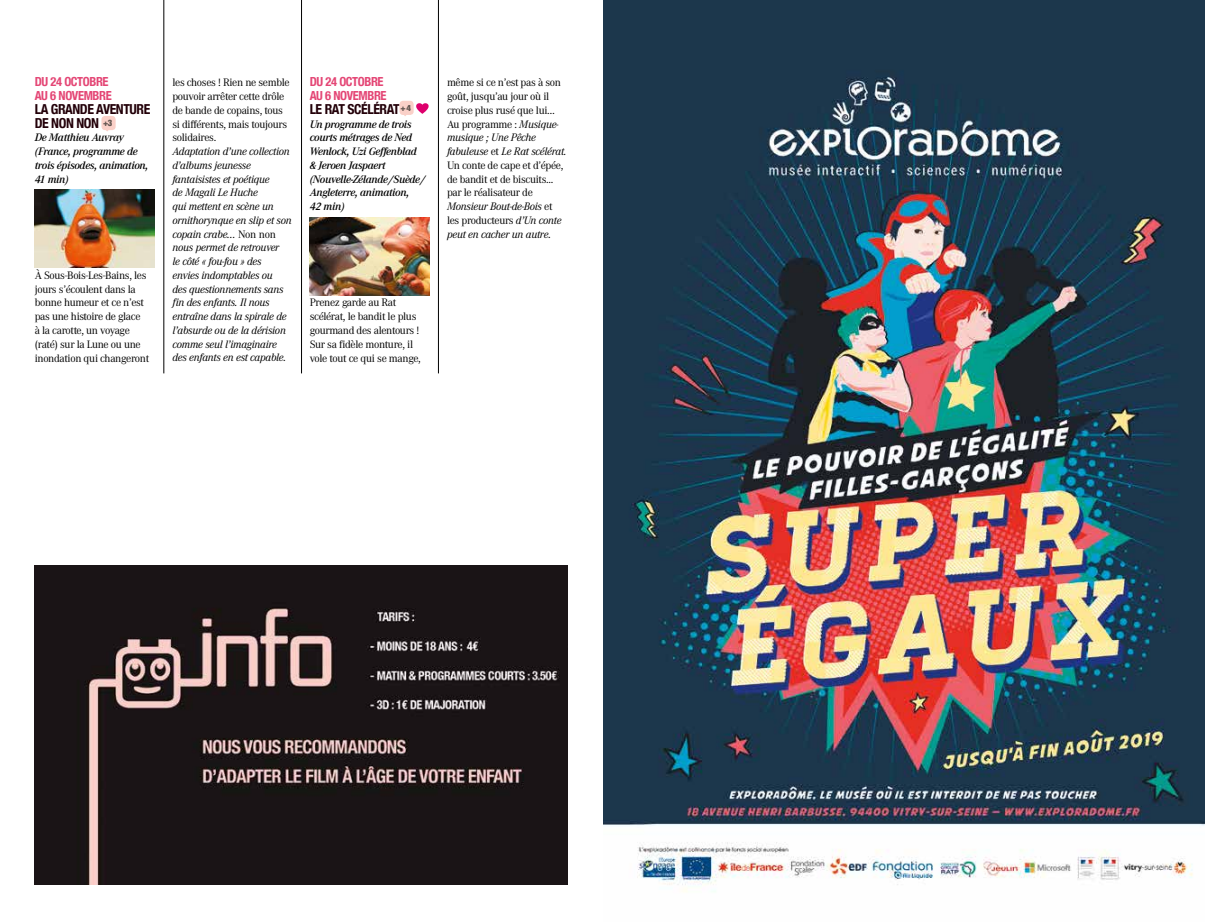
<style>
.page{position:relative;width:1205px;height:922px;background:#fff}
.page>*{position:absolute;margin:0;border:0;box-sizing:border-box;transform-origin:0 0}
.t1{font:700 condensed 13.75px/13.8px "Helvetica Neue";letter-spacing:-.03em;color:#230009}
.t2{font:700 condensed 12.5px/13.8px "Helvetica Neue";letter-spacing:-.03em;color:#e44675}
.t3{font:11.25px/13.8px "Corporate A";letter-spacing:-.03em;color:#000}
.t4{font:italic 11.25px/13.8px "Corporate A";letter-spacing:-.02em;color:#000}
.t5{font:italic 600 11.25px/13.8px "Corporate A";letter-spacing:-.03em;color:#000}
.s1{font-weight:900;font-size:8.75px;color:#635651}
.s2{font-style:normal}
.s3{font-style:italic}
</style>
<div class="page">
<hr style="left:438px;top:0;width:1px;height:373px;background:#000">
<hr style="left:164px;top:0;width:1px;height:373px;background:#000">
<hr style="left:301px;top:0;width:1px;height:373px;background:#000">
<div style="left:101px;top:116px;width:15px;height:14px;background:#fad0c8;border-radius:4px"></div>
<img style="left:35px;top:189px;width:119px;height:78px">
<div style="left:399px;top:101px;width:15px;height:14px;background:#fad0c8;border-radius:4px"></div>
<svg style="left:416px;top:103px;width:13px;height:11px"></svg>
<img style="left:310px;top:217px;width:119px;height:78px">
<img style="left:35px;top:565px;width:532px;height:319px">
<img style="left:603px;top:0;width:602px;height:892px">
<p class="t2" style="left:35px;top:74px;width:78px">DU 24 OCTOBRE<br>AU 6 NOVEMBRE</p>
<p class="t1" style="left:35px;top:101px;width:117px">LA GRANDE AVENTURE<br>DE NON NON <span class="s1">+3</span></p>
<p class="t5" style="left:35px;top:131px;width:115px">De Matthieu Auvray (France, programme de trois épisodes, animation,<br>41 min)</p>
<p class="t3" style="left:35px;top:268px;width:116px">À Sous-Bois-Les-Bains, les jours s’écoulent dans la bonne humeur et ce n’est pas une histoire de glace<br>à la carotte, un voyage (raté) sur la Lune ou une inondation qui changeront</p>
<p class="t3" style="left:172px;top:76px;width:119px">les choses ! Rien ne semble pouvoir arrêter cette drôle de bande de copains, tous si différents, mais toujours solidaires.</p>
<p class="t4" style="left:172px;top:145px;width:121px">Adaptation d’une collection d’albums jeunesse fantaisistes et poétique<br>de Magali Le Huche<br>qui mettent en scène un ornithorynque en slip et son copain crabe… <span class="s2">Non non </span>nous permet de retrouver<br>le côté « fou-fou » des<br>envies indomptables ou<br>des questionnements sans fin des enfants. Il nous entraîne dans la spirale de l’absurde ou de la dérision comme seul l’imaginaire des enfants en est capable.</p>
<p class="t2" style="left:310px;top:74px;width:78px">DU 24 OCTOBRE<br>AU 6 NOVEMBRE</p>
<p class="t1" style="left:310px;top:101px;width:103px">LE RAT SCÉLÉRAT<sup>+4</sup></p>
<p class="t5" style="left:310px;top:117px;width:118px">Un programme de trois courts métrages de Ned<br>Wenlock, Uzi Geffenblad &amp; Jeroen Jaspaert (Nouvelle-Zélande/Suède/<br>Angleterre, animation,<br>42 min)</p>
<p class="t3" style="left:310px;top:296px;width:113px">Prenez garde au Rat scélérat, le bandit le plus gourmand des alentours !<br>Sur sa fidèle monture, il vole tout ce qui se mange,</p>
<p class="t3" style="left:447px;top:76px;width:121px">même si ce n’est pas à son goût, jusqu’au jour où il croise plus rusé que lui…<br>Au programme : <span class="s3">Musique&shy;musique ; Une Pêche fabuleuse</span> et <span class="s3">Le Rat scélérat.<br></span>Un conte de cape et d’épée, de bandit et de biscuits... par le réalisateur de<br><span class="s3">Monsieur Bout-de-Bois</span> et les producteurs <span class="s3">d’Un conte peut en cacher un autre.</span></p>
</div>
